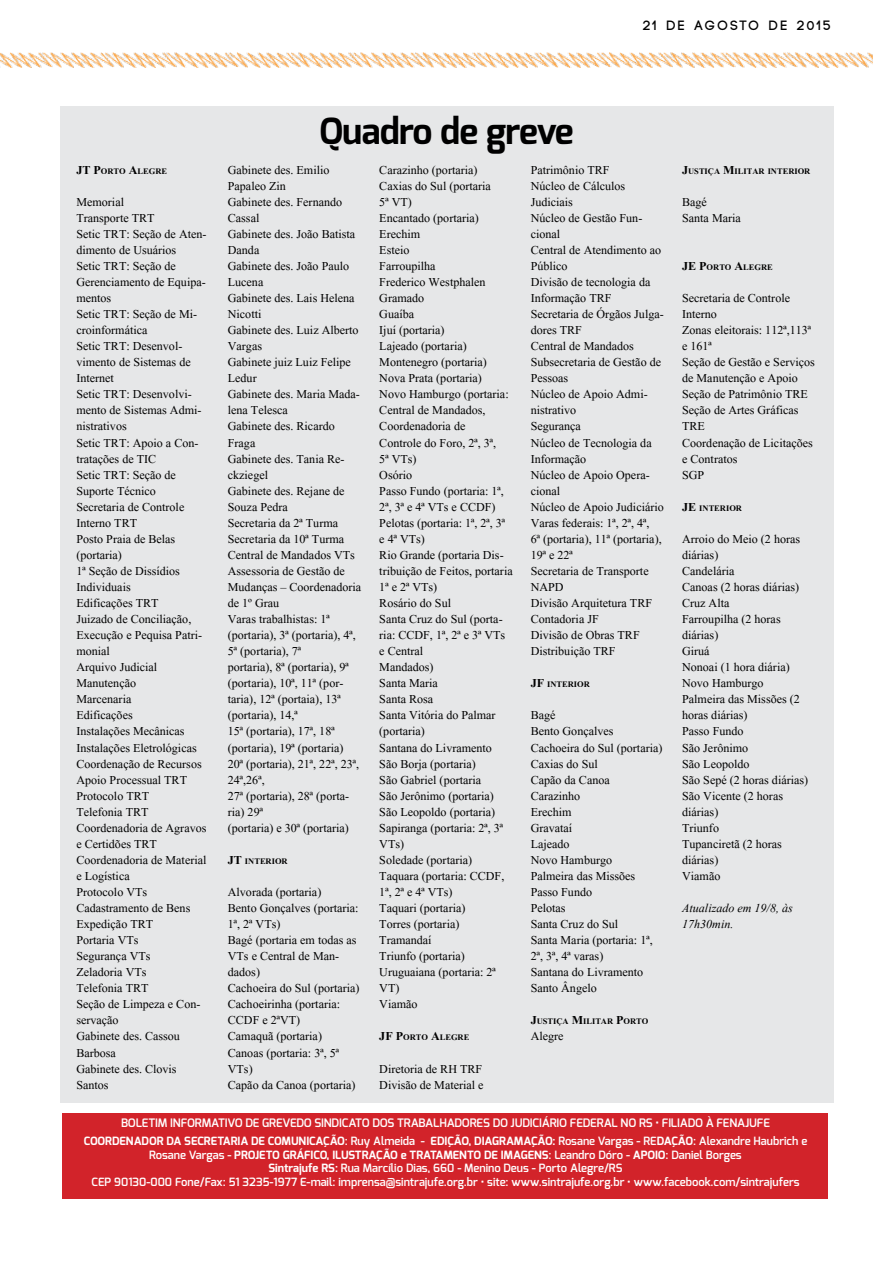
<style>
.page{position:relative;width:893px;height:1263px;background:#fff}
.page>*{position:absolute;margin:0;border:0;box-sizing:border-box;transform-origin:0 0}
.t1{font:700 36px "Exo";letter-spacing:-.02em;color:#000}
.t2{font:15px/16px "Aparajita";color:#000}
.t3{font:italic 15px/16px "Aparajita";color:#000}
.t4{font:700 13.5px "Code";letter-spacing:.2em;color:#000}
.t5{font:600 11.7px "Exo";letter-spacing:-.01em;color:#fff}
.t6{font:600 11.4px/13.6px "Exo";color:#fff;text-align:center}
.t7{font:700 10.5px "Aparajita";color:#000}
.s1{font-size:15px}
.s2{font-weight:700}
</style>
<div class="page">
<img style="left:0;top:53px;width:872px;height:15px">
<div style="left:63px;top:1113px;width:765px;height:86px;background:#d2232a"></div>
<div style="left:60px;top:106px;width:773px;height:996px;background:#e6e7e8"></div>
<p class="t4" style="left:643px;top:19px;width:189px">21 DE AGOSTO DE 2015</p>
<p class="t7" style="left:76px;top:166px;width:92px"><span class="s1">JT P</span>orto <span class="s1">A</span>legre</p>
<p class="t2" style="left:76px;top:195px;width:132px">Memorial<br>Transporte TRT<br>Setic TRT: Seção de Aten&shy;dimento de Usuários<br>Setic TRT: Seção de<br>Gerenciamento de Equipa&shy;mentos<br>Setic TRT: Seção de Mi&shy;croinformática<br>Setic TRT: Desenvol&shy;vimento de Sistemas de<br>Internet<br>Setic TRT: Desenvolvi&shy;mento de Sistemas Admi&shy;nistrativos<br>Setic TRT: Apoio a Con&shy;tratações de TIC<br>Setic TRT: Seção de<br>Suporte Técnico<br>Secretaria de Controle<br>Interno TRT<br>Posto Praia de Belas (portaria)<br>1ª Seção de Dissídios<br>Individuais<br>Edificações TRT<br>Juizado de Conciliação,<br>Execução e Pequisa Patri&shy;monial<br>Arquivo Judicial<br>Manutenção<br>Marcenaria<br>Edificações<br>Instalações Mecânicas<br>Instalações Eletrológicas<br>Coordenação de Recursos<br>Apoio Processual TRT<br>Protocolo TRT<br>Telefonia TRT<br>Coordenadoria de Agravos e Certidões TRT<br>Coordenadoria de Material e Logística<br>Protocolo VTs<br>Cadastramento de Bens<br>Expedição TRT<br>Portaria VTs<br>Segurança VTs<br>Zeladoria VTs<br>Telefonia TRT<br>Seção de Limpeza e Con&shy;servação<br>Gabinete des. Cassou<br>Barbosa<br>Gabinete des. Clovis<br>Santos</p>
<h1 class="t1" style="left:319px;top:108px;width:256px">Quadro de greve</h1>
<p class="t2" style="left:228px;top:163px;width:135px">Gabinete des. Emilio<br>Papaleo Zin<br>Gabinete des. Fernando<br>Cassal<br>Gabinete des. João Batista<br>Danda<br>Gabinete des. João Paulo<br>Lucena<br>Gabinete des. Lais Helena<br>Nicotti<br>Gabinete des. Luiz Alberto<br>Vargas<br>Gabinete juiz Luiz Felipe<br>Ledur<br>Gabinete des. Maria Mada&shy;lena Telesca<br>Gabinete des. Ricardo<br>Fraga<br>Gabinete des. Tania Re&shy;ckziegel<br>Gabinete des. Rejane de<br>Souza Pedra<br>Secretaria da 2ª Turma<br>Secretaria da 10ª Turma<br>Central de Mandados VTs<br>Assessoria de Gestão de<br>Mudanças – Coordenadoria de 1º Grau<br>Varas trabalhistas: 1ª (portaria), 3ª (portaria), 4ª,<br>5ª (portaria), 7ª<br>portaria), 8ª (portaria), 9ª (portaria), 10ª, 11ª (por&shy;taria), 12ª (portaia), 13ª (portaria), 14,ª<br>15ª (portaria), 17ª, 18ª (portaria), 19ª (portaria)<br>20ª (portaria), 21ª, 22ª, 23ª,<br>24ª,26ª,<br>27ª (portaria), 28ª (porta&shy;ria) 29ª<br>(portaria) e 30ª (portaria)</p>
<p class="t7" style="left:228px;top:856px;width:61px"><span class="s1">JT</span> interior</p>
<p class="t2" style="left:228px;top:885px;width:133px">Alvorada (portaria)<br>Bento Gonçalves (portaria:<br>1ª, 2ª VTs)<br>Bagé (portaria em todas as<br>VTs e Central de Man&shy;dados)<br>Cachoeira do Sul (portaria)<br>Cachoeirinha (portaria:<br>CCDF e 2ªVT)<br>Camaquã (portaria)<br>Canoas (portaria: 3ª, 5ª<br>VTs)<br>Capão da Canoa (portaria)</p>
<p class="t2" style="left:379px;top:163px;width:135px">Carazinho (portaria)<br>Caxias do Sul (portaria<br>5ª VT)<br>Encantado (portaria)<br>Erechim<br>Esteio<br>Farroupilha<br>Frederico Westphalen<br>Gramado<br>Guaíba<br>Ijuí (portaria)<br>Lajeado (portaria)<br>Montenegro (portaria)<br>Nova Prata (portaria)<br>Novo Hamburgo (portaria:<br>Central de Mandados,<br>Coordenadoria de<br>Controle do Foro, 2ª, 3ª,<br>5ª VTs)<br>Osório<br>Passo Fundo (portaria: 1ª,<br>2ª, 3ª e 4ª VTs e CCDF)<br>Pelotas (portaria: 1ª, 2ª, 3ª e 4ª VTs)<br>Rio Grande (portaria Dis&shy;tribuição de Feitos, portaria<br>1ª e 2ª VTs)<br>Rosário do Sul<br>Santa Cruz do Sul (porta&shy;ria: CCDF, 1ª, 2ª e 3ª VTs e Central<br>Mandados)<br>Santa Maria<br>Santa Rosa<br>Santa Vitória do Palmar (portaria)<br>Santana do Livramento<br>São Borja (portaria)<br>São Gabriel (portaria<br>São Jerônimo (portaria)<br>São Leopoldo (portaria)<br>Sapiranga (portaria: 2ª, 3ª<br>VTs)<br>Soledade (portaria)<br>Taquara (portaria: CCDF,<br>1ª, 2ª e 4ª VTs)<br>Taquari (portaria)<br>Torres (portaria)<br>Tramandaí<br>Triunfo (portaria)<br>Uruguaiana (portaria: 2ª<br>VT)<br>Viamão</p>
<p class="t7" style="left:379px;top:1033px;width:92px"><span class="s1">JF P</span>orto <span class="s1">A</span>legre</p>
<p class="t2" style="left:379px;top:1062px;width:106px">Diretoria de RH TRF<br>Divisão de Material e</p>
<p class="t2" style="left:531px;top:163px;width:135px">Patrimônio TRF<br>Núcleo de Cálculos<br>Judiciais<br>Núcleo de Gestão Fun&shy;cional<br>Central de Atendimento ao<br>Público<br>Divisão de tecnologia da<br>Informação TRF<br>Secretaria de Órgãos Julga&shy;dores TRF<br>Central de Mandados<br>Subsecretaria de Gestão de<br>Pessoas<br>Núcleo de Apoio Admi&shy;nistrativo<br>Segurança<br>Núcleo de Tecnologia da<br>Informação<br>Núcleo de Apoio Opera&shy;cional<br>Núcleo de Apoio Judiciário<br>Varas federais: 1ª, 2ª, 4ª,<br>6ª (portaria), 11ª (portaria),<br>19ª e 22ª<br>Secretaria de Transporte<br>NAPD<br>Divisão Arquitetura TRF<br>Contadoria JF<br>Divisão de Obras TRF<br>Distribuição TRF</p>
<p class="t7" style="left:531px;top:680px;width:61px"><span class="s1">JF</span> interior</p>
<p class="t2" style="left:531px;top:709px;width:133px">Bagé<br>Bento Gonçalves<br>Cachoeira do Sul (portaria)<br>Caxias do Sul<br>Capão da Canoa<br>Carazinho<br>Erechim<br>Gravataí<br>Lajeado<br>Novo Hamburgo<br>Palmeira das Missões<br>Passo Fundo<br>Pelotas<br>Santa Cruz do Sul<br>Santa Maria (portaria: 1ª,<br>2ª, 3ª, 4ª varas)<br>Santana do Livramento<br>Santo Ângelo</p>
<p class="t7" style="left:531px;top:1017px;width:119px"><span class="s1">J</span>ustiça <span class="s1">M</span>ilitar <span class="s1">P</span>orto</p>
<p class="t2" style="left:531px;top:1030px;width:34px">Alegre</p>
<p class="t7" style="left:682px;top:166px;width:130px"><span class="s1">J</span>ustiça <span class="s1">M</span>ilitar interior</p>
<p class="t2" style="left:682px;top:195px;width:60px">Bagé<br>Santa Maria</p>
<p class="t7" style="left:682px;top:262px;width:92px"><span class="s1">JE P</span>orto <span class="s1">A</span>legre</p>
<p class="t2" style="left:682px;top:292px;width:134px">Secretaria de Controle<br>Interno<br>Zonas eleitorais: 112ª,113ª e 161ª<br>Seção de Gestão e Serviços de Manutenção e Apoio<br>Seção de Patrimônio TRE<br>Seção de Artes Gráficas<br>TRE<br>Coordenação de Licitações e Contratos<br>SGP</p>
<p class="t7" style="left:682px;top:503px;width:61px"><span class="s1">JE</span> interior</p>
<p class="t2" style="left:682px;top:532px;width:128px">Arroio do Meio (2 horas diárias)<br>Candelária<br>Canoas (2 horas diárias)<br>Cruz Alta<br>Farroupilha (2 horas diárias)<br>Giruá<br>Nonoai (1 hora diária)<br>Novo Hamburgo<br>Palmeira das Missões (2 horas diárias)<br>Passo Fundo<br>São Jerônimo<br>São Leopoldo<br>São Sepé (2 horas diárias)<br>São Vicente (2 horas diárias)<br>Triunfo<br>Tupanciretã (2 horas diárias)<br>Viamão</p>
<p class="t3" style="left:682px;top:901px;width:112px">Atualizado em 19/8, às<br>17h30min.</p>
<p class="t5" style="left:121px;top:1115px;width:650px">BOLETIM INFORMATIVO DE GREVEDO SINDICATO DOS TRABALHADORES DO JUDICIÁRIO FEDERAL NO RS • FILIADO À FENAJUFE</p>
<p class="t6" style="left:84px;top:1134px;width:725px"><span class="s2">COORDENADOR DA SECRETARIA DE COMUNICAÇÃO</span>: Ruy Almeida - <span class="s2">EDIÇÃO, DIAGRAMAÇÃO:</span> Rosane Vargas - RE<span class="s2">DAÇÃO</span>: Alexandre Haubrich e Rosane Vargas - <span class="s2">PROJETO GRÁFICO, ILUSTRAÇÃO e TRATAMENTO DE IMAGENS</span>: Leandro Dóro - <span class="s2">APOIO</span>: Daniel Borges<br><span class="s2">Sintrajufe RS:</span> Rua Marcílio Dias, 660 - Menino Deus - Porto Alegre/RS<br>CEP 90130-000 Fone/Fax: 51 3235-1977 E-mail: imprensa@sintrajufe.org.br • site: www.sintrajufe.org.br • www.facebook.com/sintrajufers</p>
</div>
